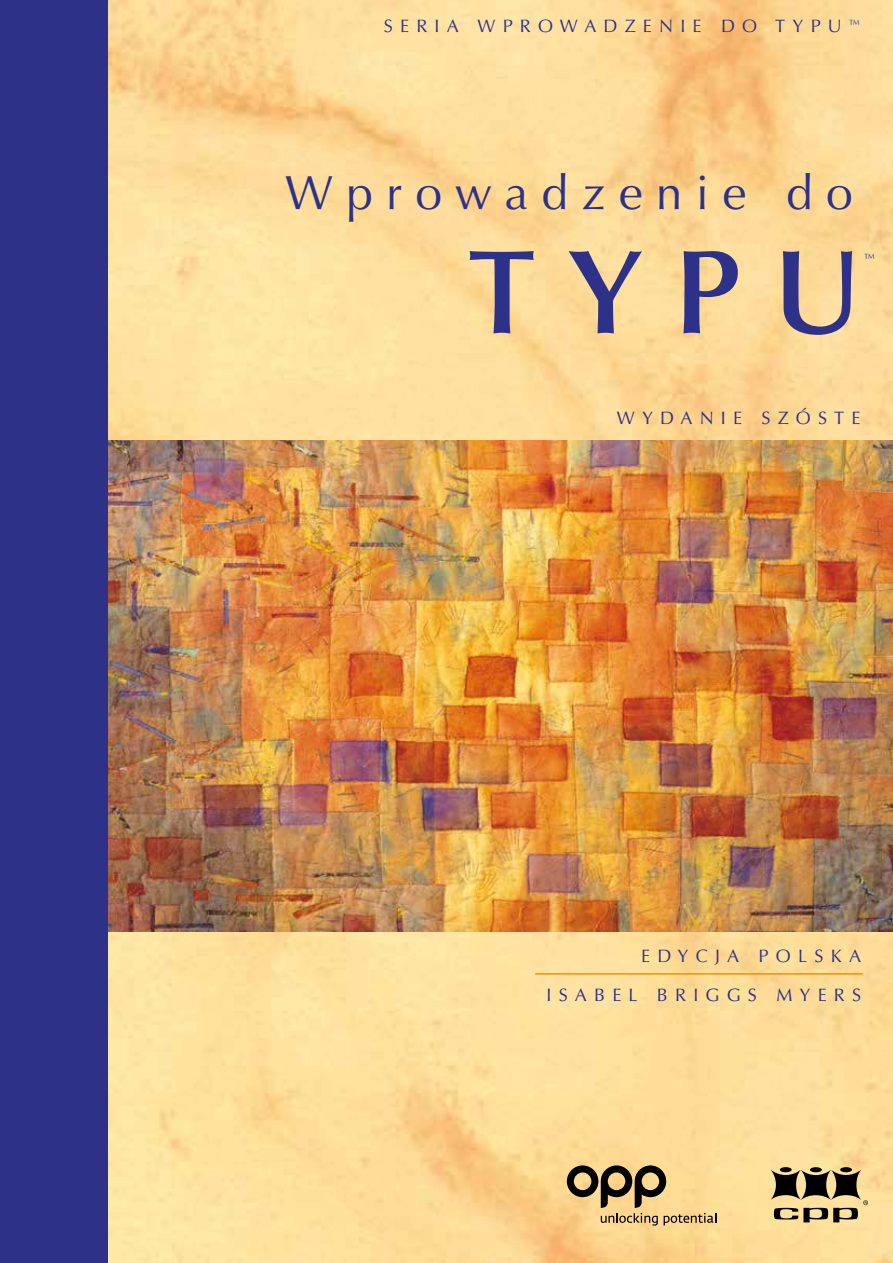
<style>
.page{position:relative;width:893px;height:1263px;background:#fff}
.page>*{position:absolute;margin:0;border:0;box-sizing:border-box;transform-origin:0 0}
.t1{font:600 120px "Optima LT Std";color:#2d3188}
.t2{font:48px "Optima LT Pro";letter-spacing:.275em;color:#2d3188}
.t3{font:18px "Optima LT Pro";letter-spacing:.4em;color:#2d3188}
.t4{font:12px "Optima LT Pro";color:#2d3188}
</style>
<div class="page">
<img style="left:108px;top:0;width:785px;height:1263px">
<img style="left:108px;top:440px;width:785px;height:491px">
<div style="left:0;top:0;width:108px;height:1263px;background:#2d3188"></div>
<hr style="left:535px;top:973px;width:328px;height:2px;background:#f29200">
<div style="left:810px;top:1167px;width:12px;height:5px;background:#000;border-radius:50%"></div>
<div style="left:780px;top:1167px;width:12px;height:5px;background:#000;border-radius:50%"></div>
<div style="left:840px;top:1167px;width:12px;height:5px;background:#000;border-radius:50%"></div>
<svg style="left:771px;top:1170px;width:97px;height:52px;background:#94835c"></svg>
<svg style="left:567px;top:1165px;width:149px;height:60px;background:#bea26d"></svg>
<p class="t3" style="left:384px;top:14px;width:478px">SERIA WPROWADZENIE DO TYPU <sup>™</sup></p>
<h2 class="t2" style="left:285px;top:162px;width:569px">Wprowadzenie do</h2>
<h1 class="t1" style="left:469px;top:223px;width:393px">TYPU</h1>
<p class="t4" style="left:864px;top:250px;width:13px">™</p>
<p class="t3" style="left:617px;top:407px;width:245px">WYDANIE SZÓSTE</p>
<p class="t3" style="left:641px;top:944px;width:221px">EDYCJA POLSKA</p>
<p class="t3" style="left:546px;top:983px;width:316px">ISABEL BRIGGS MYERS</p>
</div>
